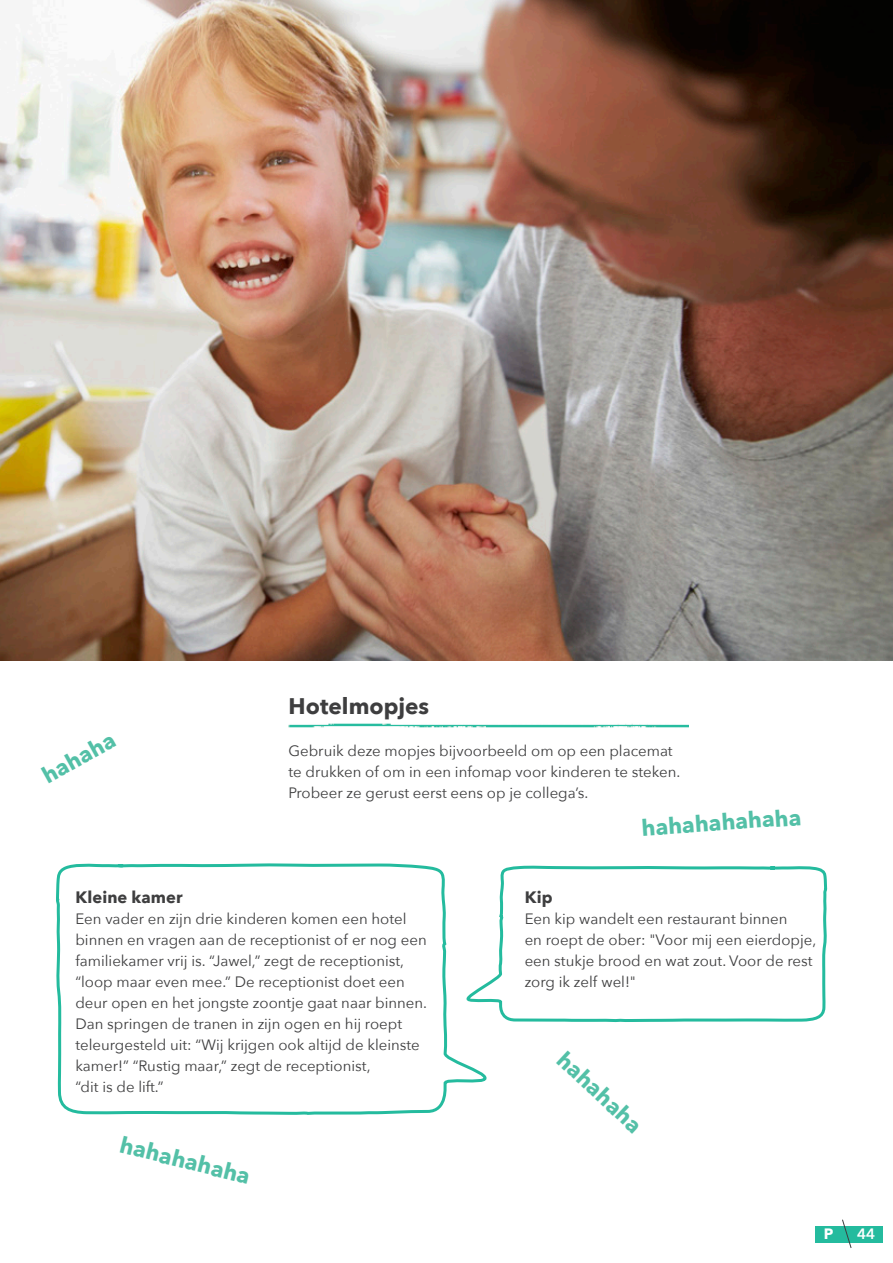
<style>
.page{position:relative;width:893px;height:1263px;background:#fff}
.page>*{position:absolute;margin:0;border:0;box-sizing:border-box;transform-origin:0 0}
.Titel_Body{font:700 22.5px "Avenir Next";color:#53c0a7}
.Titel_Body-2{font:700 22.5px "Avenir Next";color:#3e3e3f}
.Titel_Body-3{font:700 16.5px "Avenir Next";letter-spacing:.005em;color:#3e3e3f}
.BODY{font:15px/21px "Avenir Next";color:#3e3e3f}
.t1{font:600 15px "Avenir Next";color:#fff}
.t2{font:700 15px "Avenir Next";color:#fff}
</style>
<div class="page">
<img style="left:0;top:0;width:893px;height:660px">
<div style="left:815px;top:1226px;width:68px;height:17px;background:#24bb9e"></div>
<svg style="left:842px;top:1219px;width:10px;height:29px"></svg>
<img style="left:288px;top:723px;width:401px;height:5px">
<svg style="left:488px;top:865px;width:340px;height:158px"></svg>
<svg style="left:56px;top:863px;width:432px;height:252px"></svg>
<p class="Titel_Body" style="left:34px;top:760px;width:81px;rotate:-29deg">hahaha</p>
<p class="Titel_Body-2" style="left:288px;top:687px;width:142px">Hotelmopjes</p>
<p class="BODY" style="left:288px;top:740px;width:393px">Gebruik deze mopjes bijvoorbeeld om op een placemat te drukken of om in een infomap voor kinderen te steken.<br>Probeer ze gerust eerst eens op je collega’s.</p>
<p class="Titel_Body" style="left:640px;top:808px;width:162px;rotate:-4deg">hahahahahaha</p>
<p class="Titel_Body-3" style="left:75px;top:883px;width:109px">Kleine kamer</p>
<p class="BODY" style="left:75px;top:908px;width:353px">Een vader en zijn drie kinderen komen een hotel binnen en vragen aan de receptionist of er nog een familiekamer vrij is. “Jawel,” zegt de receptionist, “loop maar even mee.” De receptionist doet een deur open en het jongste zoontje gaat naar binnen.<br>Dan springen de tranen in zijn ogen en hij roept teleurgesteld uit: “Wij krijgen ook altijd de kleinste kamer!” “Rustig maar,” zegt de receptionist,<br>“dit is de lift.”</p>
<p class="Titel_Body" style="left:125px;top:1125px;width:135px;rotate:14deg">hahahahaha</p>
<p class="Titel_Body-3" style="left:525px;top:883px;width:29px">Kip</p>
<p class="BODY" style="left:525px;top:908px;width:293px">Een kip wandelt een restaurant binnen<br>en roept de ober: "Voor mij een eierdopje, een stukje brood en wat zout. Voor de rest zorg ik zelf wel!"</p>
<p class="Titel_Body" style="left:574px;top:1042px;width:108px;rotate:43deg">hahahaha</p>
<p class="t2" style="left:824px;top:1221px;width:11px">P</p>
<p class="t1" style="left:857px;top:1221px;width:20px">44</p>
</div>
